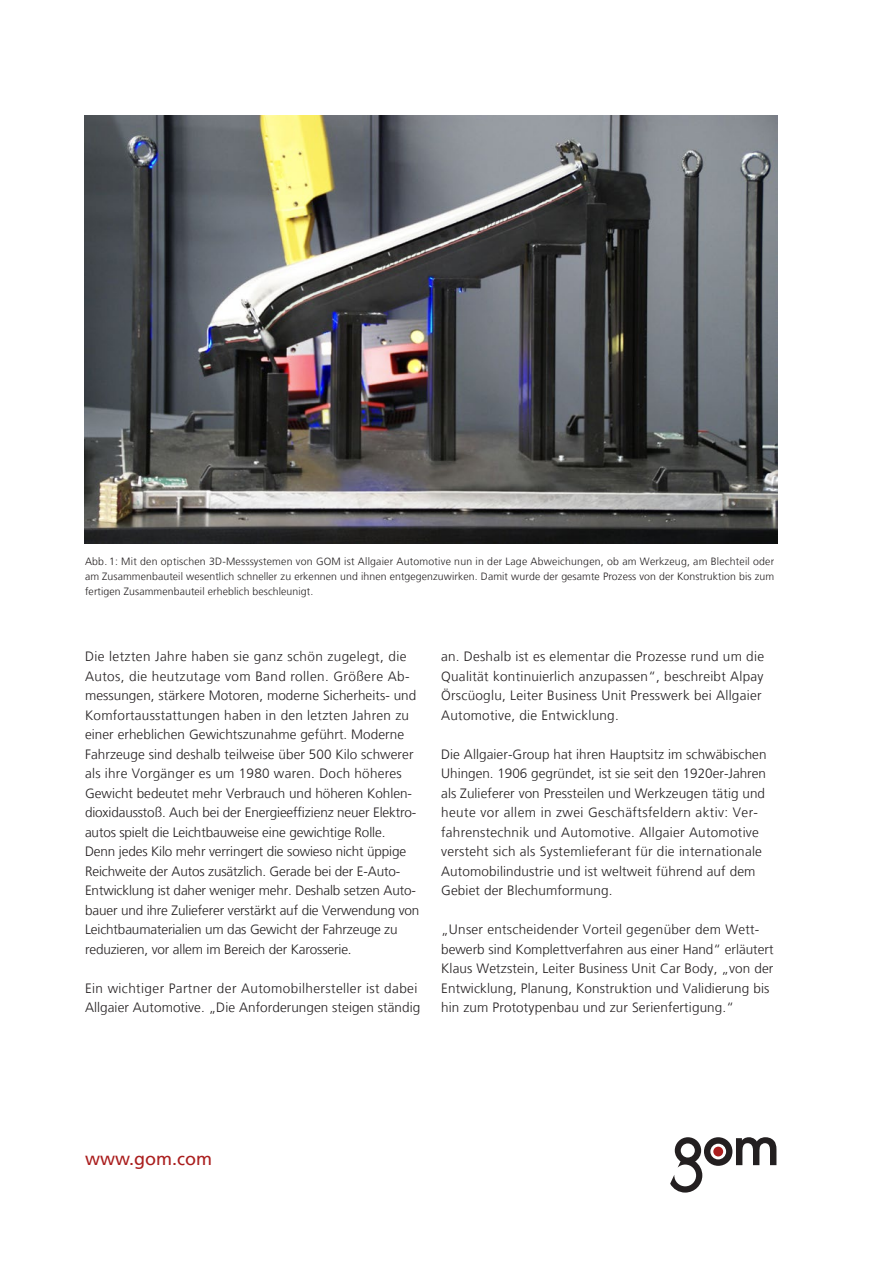
<style>
.page{position:relative;width:893px;height:1263px;background:#fff}
.page>*{position:absolute;margin:0;border:0;box-sizing:border-box;transform-origin:0 0}
.t1{font:18px "Frutiger LT";color:#aa1e1e}
.t2{font:300 13.5px/19.5px "Frutiger LT";letter-spacing:.005em;color:#231f20}
.t3{font:300 10.5px/15px "Frutiger LT";letter-spacing:.01em;color:#231f20;text-align:justify}
</style>
<div class="page">
<svg style="left:670px;top:1137px;width:106px;height:55px"></svg>
<img style="left:85px;top:115px;width:693px;height:429px">
<p class="t3" style="left:85px;top:554px;width:691px">Abb. 1: Mit den optischen 3D-Messsystemen von GOM ist Allgaier Automotive nun in der Lage Abweichungen, ob am Werkzeug, am Blechteil oder am Zusammenbauteil wesentlich schneller zu erkennen und ihnen entgegenzuwirken. Damit wurde der gesamte Prozess von der Konstruktion bis zum fertigen Zusammenbauteil erheblich beschleunigt.</p>
<p class="t2" style="left:85px;top:647px;width:336px">Die letzten Jahre haben sie ganz schön zugelegt, die Autos, die heutzutage vom Band rollen. Größere Ab&shy;messungen, stärkere Motoren, moderne Sicherheits- und Komfortausstattungen haben in den letzten Jahren zu einer erheblichen Gewichtszunahme geführt. Moderne Fahrzeuge sind deshalb teilweise über 500 Kilo schwerer als ihre Vorgänger es um 1980 waren. Doch höheres Gewicht bedeutet mehr Verbrauch und höheren Kohlen&shy;dioxidausstoß. Auch bei der Energieeffizienz neuer Elektro&shy;autos spielt die Leichtbauweise eine gewichtige Rolle.<br>Denn jedes Kilo mehr verringert die sowieso nicht üppige Reichweite der Autos zusätzlich. Gerade bei der E-Auto-Entwicklung ist daher weniger mehr. Deshalb setzen Auto&shy;bauer und ihre Zulieferer verstärkt auf die Verwendung von Leichtbaumaterialien um das Gewicht der Fahrzeuge zu reduzieren, vor allem im Bereich der Karosserie.</p>
<p class="t2" style="left:85px;top:978px;width:337px">Ein wichtiger Partner der Automobilhersteller ist dabei<br>Allgaier Automotive. „Die Anforderungen steigen ständig</p>
<p class="t2" style="left:441px;top:647px;width:324px">an. Deshalb ist es elementar die Prozesse rund um die Qualität kontinuierlich anzupassen“, beschreibt Alpay Örscüoglu, Leiter Business Unit Presswerk bei Allgaier Automotive, die Entwicklung.</p>
<p class="t2" style="left:441px;top:744px;width:327px">Die Allgaier-Group hat ihren Hauptsitz im schwäbischen Uhingen. 1906 gegründet, ist sie seit den 1920er-Jahren als Zulieferer von Pressteilen und Werkzeugen tätig und heute vor allem in zwei Geschäftsfeldern aktiv: Ver&shy;fahrenstechnik und Automotive. Allgaier Automotive versteht sich als Systemlieferant für die internationale Automobilindustrie und ist weltweit führend auf dem Gebiet der Blechumformung.</p>
<p class="t2" style="left:441px;top:920px;width:334px">„Unser entscheidender Vorteil gegenüber dem Wett&shy;bewerb sind Komplettverfahren aus einer Hand“ erläutert Klaus Wetzstein, Leiter Business Unit Car Body, „von der Entwicklung, Planung, Konstruktion und Validierung bis hin zum Prototypenbau und zur Serienfertigung.“</p>
<h1 class="t1" style="left:85px;top:1148px;width:128px">www.gom.com</h1>
</div>
